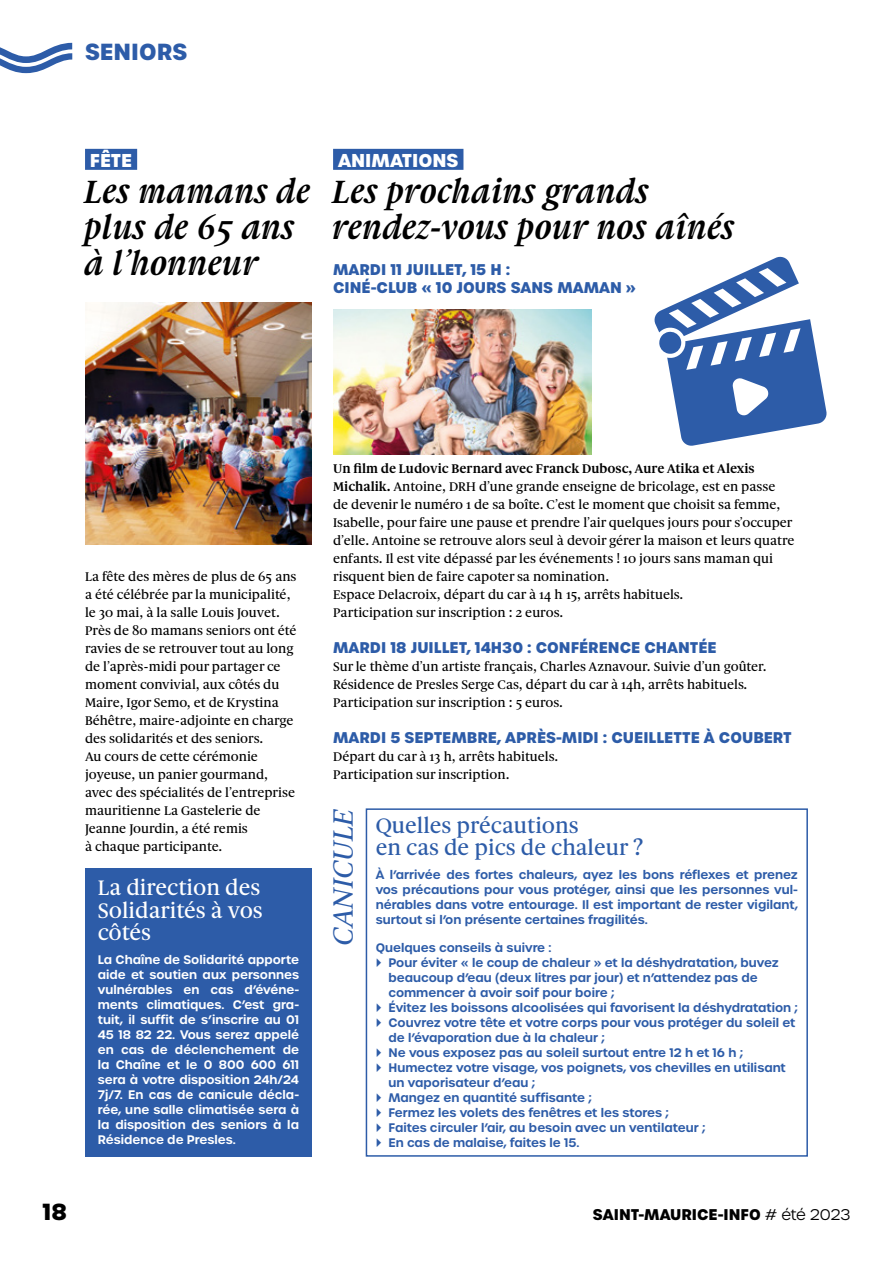
<style>
.page{position:relative;width:893px;height:1263px;background:#fff}
.page>*{position:absolute;margin:0;border:0;box-sizing:border-box;transform-origin:0 0}
.t1{font:italic 700 34.5px/36px "Gauthier FY";color:#000}
.t2{font:italic 500 30px "Gauthier FY";color:#2d5ca8}
.t3{font:500 22.5px/22.5px "Gauthier FY";color:#2d5ca8}
.t4{font:500 22.5px/22.5px "Gauthier FY";color:#fff;text-align:justify}
.t5{font:700 22.5px "Urbane";color:#2d5ca8}
.t6{font:700 22.5px "Urbane";color:#000}
.t7{font:700 18px "Urbane";color:#fff}
.t8{font:700 15px/18px "Urbane";color:#2d5ca8}
.t9{font:700 15px "Urbane";color:#000}
.t10{font:500 13.5px/18px "Gauthier FY";color:#000}
.t11{font:600 12px/15px "Urbane";color:#2d5ca8;text-align:justify}
.t12{font:600 12px/15px "Urbane";color:#fff;text-align:justify}
.s1{font-weight:700}
.s2{font-weight:300}
</style>
<div class="page">
<svg style="left:0;top:43px;width:72px;height:30px"></svg>
<div style="left:85px;top:868px;width:227px;height:289px;background:#2d5ca8"></div>
<div style="left:333px;top:149px;width:130px;height:21px;background:#2d5ca8"></div>
<img style="left:333px;top:309px;width:258px;height:145px">
<div style="left:85px;top:149px;width:52px;height:21px;background:#2d5ca8"></div>
<img style="left:85px;top:302px;width:227px;height:243px">
<div style="left:366px;top:808px;width:442px;height:349px;border:2px solid #2d5ca8"></div>
<svg style="left:654px;top:256px;width:173px;height:190px"></svg>
<h3 class="t5" style="left:85px;top:36px;width:104px">SENIORS</h3>
<h3 class="t7" style="left:90px;top:148px;width:44px">FÊTE</h3>
<h1 class="t1" style="left:85px;top:173px;width:228px">Les mamans de plus de 65 ans à l’honneur</h1>
<h3 class="t7" style="left:338px;top:148px;width:122px">ANIMATIONS</h3>
<h1 class="t1" style="left:333px;top:173px;width:404px">Les prochains grands rendez-vous pour nos aînés</h1>
<p class="t8" style="left:333px;top:260px;width:305px">MARDI 11 JUILLET, 15 H :<br>CINÉ-CLUB « 10 JOURS SANS MAMAN »</p>
<p class="t10" style="left:85px;top:567px;width:213px">La fête des mères de plus de 65 ans a été célébrée par la municipalité, le 30 mai, à la salle Louis Jouvet.<br>Près de 80 mamans seniors ont été ravies de se retrouver tout au long de l’après-midi pour partager ce moment convivial, aux côtés du<br>Maire, Igor Semo, et de Krystina<br>Béhêtre, maire-adjointe en charge des solidarités et des seniors.<br>Au cours de cette cérémonie joyeuse, un panier gourmand, avec des spécialités de l’entreprise mauritienne La Gastelerie de<br>Jeanne Jourdin, a été remis<br>à chaque participante.</p>
<h3 class="t4" style="left:98px;top:877px;width:166px">La direction des Solidarités à vos côtés</h3>
<p class="t12" style="left:98px;top:952px;width:203px">La Chaîne de Solidarité apporte aide et soutien aux personnes vulnérables en cas d’événe&shy;ments climatiques. C’est gra&shy;tuit, il suffit de s’inscrire au 01<br>45 18 82 22. Vous serez appelé en cas de déclenchement de la Chaîne et le 0 800 600 611 sera à votre disposition 24h/24<br>7j/7. En cas de canicule décla&shy;rée, une salle climatisée sera à la disposition des seniors à la Résidence de Presles.</p>
<p class="t10" style="left:333px;top:459px;width:463px"><span class="s1">Un film de Ludovic Bernard avec Franck Dubosc, Aure Atika et Alexis Michalik.</span> Antoine, DRH d’une grande enseigne de bricolage, est en passe<br>de devenir le numéro 1 de sa boîte. C’est le moment que choisit sa femme, Isabelle, pour faire une pause et prendre l’air quelques jours pour s’occuper d’elle. Antoine se retrouve alors seul à devoir gérer la maison et leurs quatre enfants. Il est vite dépassé par les événements ! 10 jours sans maman qui risquent bien de faire capoter sa nomination.<br>Espace Delacroix, départ du car à 14 h 15, arrêts habituels.<br>Participation sur inscription : 2 euros.</p>
<p class="t8" style="left:333px;top:638px;width:385px">MARDI 18 JUILLET, 14H30 : CONFÉRENCE CHANTÉE</p>
<p class="t10" style="left:333px;top:657px;width:435px">Sur le thème d’un artiste français, Charles Aznavour. Suivie d’un goûter.<br>Résidence de Presles Serge Cas, départ du car à 14h, arrêts habituels.<br>Participation sur inscription : 5 euros.</p>
<p class="t8" style="left:333px;top:728px;width:460px">MARDI 5 SEPTEMBRE, APRÈS-MIDI : CUEILLETTE À COUBERT</p>
<p class="t10" style="left:333px;top:747px;width:227px">Départ du car à 13 h, arrêts habituels.<br>Participation sur inscription.</p>
<h2 class="t2" style="left:324px;top:945px;width:139px;rotate:-90deg">CANICULE</h2>
<h3 class="t3" style="left:376px;top:814px;width:270px">Quelles précautions<br>en cas de pics de chaleur ?</h3>
<p class="t11" style="left:376px;top:867px;width:424px">À l’arrivée des fortes chaleurs, ayez les bons réflexes et prenez vos précautions pour vous protéger, ainsi que les personnes vul&shy;nérables dans votre entourage. Il est important de rester vigilant, surtout si l’on présente certaines fragilités.</p>
<p class="t11" style="left:388px;top:940px;width:411px;text-align:left;text-indent:-13px">Quelques conseils à suivre :<br>Pour éviter « le coup de chaleur » et la déshydratation, buvez beaucoup d’eau (deux litres par jour) et n’attendez pas de commencer à avoir soif pour boire ;<br>Évitez les boissons alcoolisées qui favorisent la déshydratation ; Couvrez votre tête et votre corps pour vous protéger du soleil et de l’évaporation due à la chaleur ;<br>Ne vous exposez pas au soleil surtout entre 12 h et 16 h ; Humectez votre visage, vos poignets, vos chevilles en utilisant un vaporisateur d’eau ;<br>Mangez en quantité suffisante ;<br>Fermez les volets des fenêtres et les stores ;<br>Faites circuler l’air, au besoin avec un ventilateur ;<br>En cas de malaise, faites le 15.</p>
<h3 class="t6" style="left:43px;top:1197px;width:26px">18</h3>
<p class="t9" style="left:593px;top:1204px;width:259px">SAINT-MAURICE-INFO <span class="s2"># été 2023</span></p>
</div>
